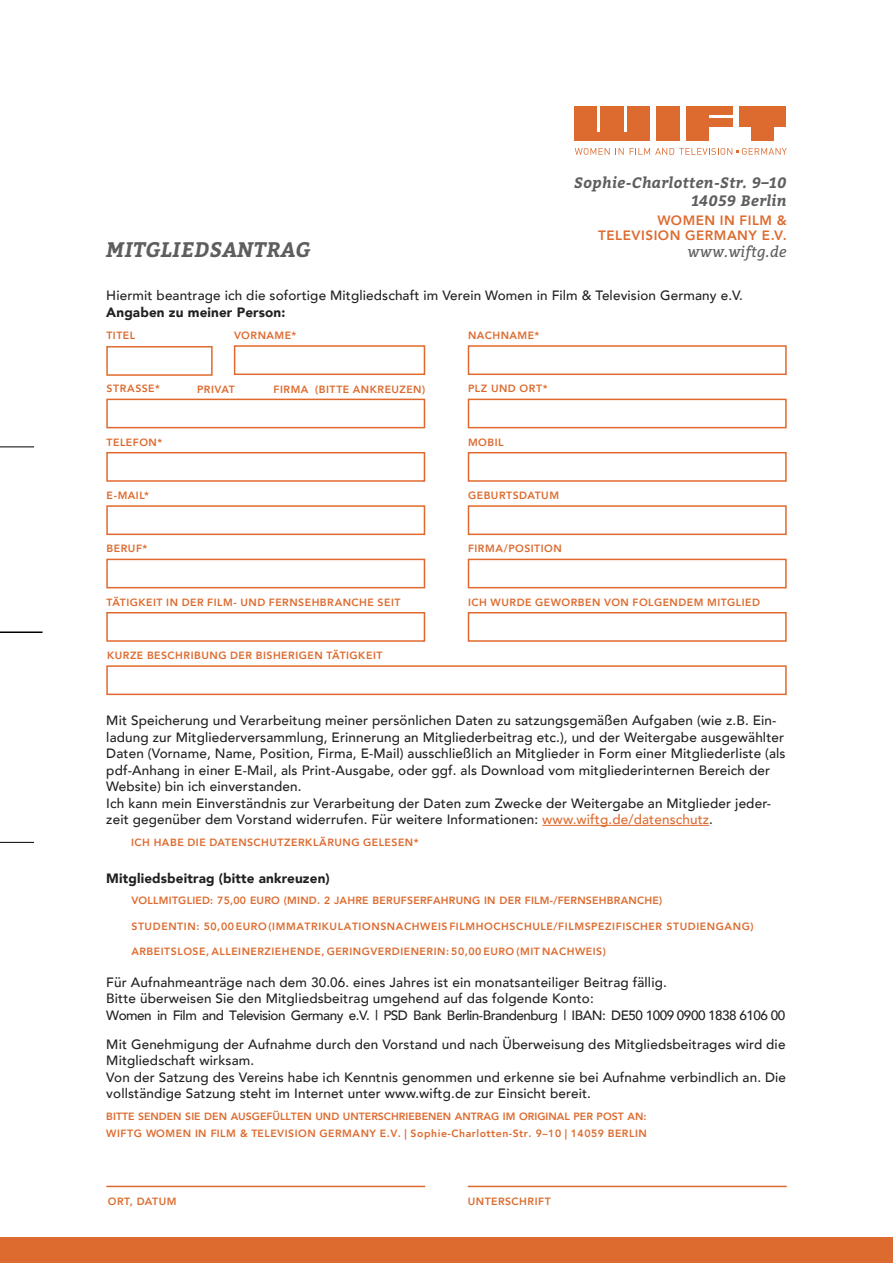
<style>
.page{position:relative;width:893px;height:1263px;background:#fff}
.page>*{position:absolute;margin:0;border:0;box-sizing:border-box;transform-origin:0 0}
.t1{font:italic 700 21px "Bitter";letter-spacing:.025em;color:#5f5e5e}
.t2{font:italic 700 15px/18px "Bitter";letter-spacing:.025em;color:#5f5e5e;text-align:right}
.t3{font:italic 15px "Bitter";letter-spacing:.025em;color:#5f5e5e}
.t4{font:500 13.5px/16.5px "Avenir";letter-spacing:.01em;color:#212121}
.t5{font:900 13.5px "Avenir";letter-spacing:.01em;color:#212121}
.t6{font:800 13.5px/15.3px "Avenir";letter-spacing:.04em;color:#dd6b2f;text-align:right}
.t7{font:800 10.5px "Avenir";letter-spacing:.05em;color:#dd6b2f}
.t8{font:800 10.5px/16.8px "Avenir";color:#dd6b2f}
.t9{font:800 10.5px "Avenir";letter-spacing:.02em;color:#dd6b2f}
.s1{color:#dd6b2f}
</style>
<div class="page">
<hr style="left:542px;top:825px;width:167px;height:1px;background:#dd6b2f">
<hr style="left:0;top:631px;width:43px;height:2px;background:#000">
<hr style="left:0;top:446px;width:34px;height:1px;background:#000">
<hr style="left:0;top:842px;width:34px;height:1px;background:#000">
<div style="left:0;top:1237px;width:893px;height:26px;background:#dd6b2f"></div>
<svg style="left:575px;top:148px;width:35px;height:7px"></svg>
<svg style="left:618px;top:148px;width:6px;height:7px"></svg>
<svg style="left:657px;top:106px;width:22px;height:35px"></svg>
<svg style="left:686px;top:106px;width:46px;height:35px"></svg>
<svg style="left:739px;top:106px;width:46px;height:35px"></svg>
<div style="left:574px;top:106px;width:76px;height:35px;background:#dd6b2f"></div>
<svg style="left:630px;top:148px;width:157px;height:7px"></svg>
<div style="left:106px;top:665px;width:681px;height:30px;border:2px solid #e06a2d"></div>
<div style="left:468px;top:612px;width:319px;height:30px;border:2px solid #e06a2d"></div>
<div style="left:106px;top:612px;width:319px;height:30px;border:2px solid #e06a2d"></div>
<div style="left:468px;top:399px;width:319px;height:29px;border:2px solid #e06a2d"></div>
<div style="left:468px;top:559px;width:319px;height:29px;border:2px solid #e06a2d"></div>
<div style="left:106px;top:559px;width:319px;height:29px;border:2px solid #e06a2d"></div>
<div style="left:468px;top:505px;width:319px;height:30px;border:2px solid #e06a2d"></div>
<div style="left:106px;top:505px;width:319px;height:30px;border:2px solid #e06a2d"></div>
<div style="left:468px;top:452px;width:319px;height:30px;border:2px solid #e06a2d"></div>
<div style="left:106px;top:452px;width:319px;height:30px;border:2px solid #e06a2d"></div>
<div style="left:106px;top:399px;width:319px;height:29px;border:2px solid #e06a2d"></div>
<div style="left:468px;top:345px;width:319px;height:30px;border:2px solid #e06a2d"></div>
<div style="left:234px;top:345px;width:191px;height:30px;border:2px solid #e06a2d"></div>
<div style="left:106px;top:346px;width:107px;height:30px;border:2px solid #e06a2d"></div>
<hr style="left:106px;top:1186px;width:319px;height:1px;background:#e06a2d">
<hr style="left:468px;top:1186px;width:319px;height:1px;background:#e06a2d">
<p class="t2" style="left:574px;top:174px;width:214px">Sophie-Charlotten-Str. 9–10<br>14059 Berlin</p>
<p class="t6" style="left:598px;top:213px;width:190px">WOMEN IN FILM &amp;<br>TELEVISION GERMANY E.V.</p>
<h1 class="t1" style="left:106px;top:236px;width:206px">MITGLIEDSANTRAG</h1>
<p class="t3" style="left:688px;top:243px;width:100px">www.wiftg.de</p>
<p class="t4" style="left:106px;top:287px;width:638px">Hiermit beantrage ich die sofortige Mitgliedschaft im Verein Women in Film &amp; Television Germany e.V.</p>
<p class="t5" style="left:106px;top:303px;width:181px">Angaben zu meiner Person:</p>
<p class="t7" style="left:106px;top:329px;width:30px">TITEL</p>
<p class="t7" style="left:234px;top:329px;width:64px">VORNAME*</p>
<p class="t7" style="left:468px;top:329px;width:73px">NACHNAME*</p>
<p class="t7" style="left:107px;top:382px;width:55px">STRASSE*</p>
<p class="t7" style="left:197px;top:382px;width:39px">PRIVAT</p>
<p class="t7" style="left:274px;top:382px;width:153px">FIRMA (BITTE ANKREUZEN)</p>
<p class="t7" style="left:468px;top:382px;width:81px">PLZ UND ORT*</p>
<p class="t7" style="left:107px;top:435px;width:57px">TELEFON*</p>
<p class="t7" style="left:468px;top:435px;width:37px">MOBIL</p>
<p class="t7" style="left:107px;top:489px;width:44px">E-MAIL*</p>
<p class="t7" style="left:468px;top:489px;width:92px">GEBURTSDATUM</p>
<p class="t7" style="left:107px;top:542px;width:42px">BERUF*</p>
<p class="t7" style="left:468px;top:542px;width:95px">FIRMA/POSITION</p>
<p class="t7" style="left:107px;top:595px;width:295px">TÄTIGKEIT IN DER FILM- UND FERNSEHBRANCHE SEIT</p>
<p class="t7" style="left:468px;top:595px;width:293px">ICH WURDE GEWORBEN VON FOLGENDEM MITGLIED</p>
<p class="t7" style="left:107px;top:649px;width:277px">KURZE BESCHRIBUNG DER BISHERIGEN TÄTIGKEIT</p>
<p class="t4" style="left:106px;top:713px;width:681px">Mit Speicherung und Verarbeitung meiner persönlichen Daten zu satzungsgemäßen Aufgaben (wie z.B. Ein&shy;ladung zur Mitgliederversammlung, Erinnerung an Mitgliederbeitrag etc.), und der Weitergabe ausgewählter Daten (Vorname, Name, Position, Firma, E-Mail) ausschließlich an Mitglieder in Form einer Mitgliederliste (als pdf-Anhang in einer E-Mail, als Print-Ausgabe, oder ggf. als Download vom mitgliederinternen Bereich der Website) bin ich einverstanden.<br>Ich kann mein Einverständnis zur Verarbeitung der Daten zum Zwecke der Weitergabe an Mitglieder jeder&shy;zeit gegenüber dem Vorstand widerrufen. Für weitere Informationen: <span class="s1">www.wiftg.de/datenschutz</span>.</p>
<p class="t7" style="left:131px;top:836px;width:289px">ICH HABE DIE DATENSCHUTZERKLÄRUNG GELESEN*</p>
<p class="t5" style="left:106px;top:869px;width:225px">Mitgliedsbeitrag (bitte ankreuzen)</p>
<p class="t9" style="left:131px;top:894px;width:532px">VOLLMITGLIED: 75,00 EURO (MIND. 2 JAHRE BERUFSERFAHRUNG IN DER FILM-/FERNSEHBRANCHE)</p>
<p class="t7" style="left:131px;top:919px;width:624px">STUDENTIN: 50,00 EURO (IMMATRIKULATIONSNACHWEIS FILMHOCHSCHULE/FILMSPEZIFISCHER STUDIENGANG)</p>
<p class="t7" style="left:131px;top:945px;width:476px">ARBEITSLOSE, ALLEINERZIEHENDE, GERINGVERDIENERIN: 50,00 EURO (MIT NACHWEIS)</p>
<p class="t4" style="left:106px;top:974px;width:680px">Für Aufnahmeanträge nach dem 30.06. eines Jahres ist ein monatsanteiliger Beitrag fällig.<br>Bitte überweisen Sie den Mitgliedsbeitrag umgehend auf das folgende Konto:<br>Women in Film and Television Germany e.V. | PSD Bank Berlin-Brandenburg | IBAN: DE50 1009 0900 1838 6106 00</p>
<p class="t4" style="left:106px;top:1036px;width:681px">Mit Genehmigung der Aufnahme durch den Vorstand und nach Überweisung des Mitgliedsbeitrages wird die Mitgliedschaft wirksam.<br>Von der Satzung des Vereins habe ich Kenntnis genommen und erkenne sie bei Aufnahme verbindlich an. Die vollständige Satzung steht im Internet unter www.wiftg.de zur Einsicht bereit.</p>
<p class="t8" style="left:106px;top:1109px;width:542px">BITTE SENDEN SIE DEN AUSGEFÜLLTEN UND UNTERSCHRIEBENEN ANTRAG IM ORIGINAL PER POST AN:<br>WIFTG WOMEN IN FILM &amp; TELEVISION GERMANY E.V. | Sophie-Charlotten-Str. 9–10 | 14059 BERLIN</p>
<p class="t7" style="left:108px;top:1195px;width:70px">ORT, DATUM</p>
<p class="t7" style="left:468px;top:1195px;width:85px">UNTERSCHRIFT</p>
</div>
